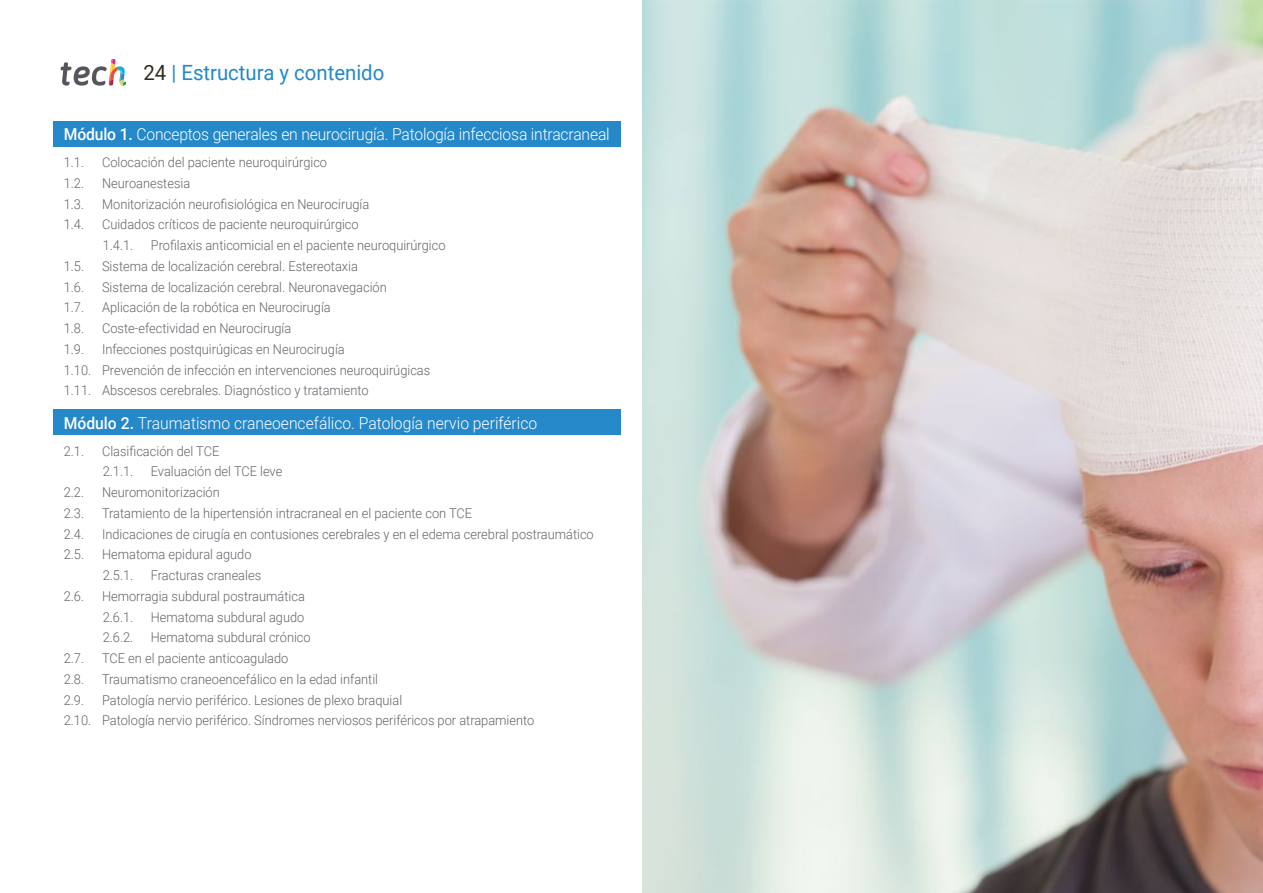
<style>
.page{position:relative;width:1263px;height:893px;background:#fff}
.page>*{position:absolute;margin:0;border:0;box-sizing:border-box;transform-origin:0 0}
.t1{font:21px "Roboto";color:#2488c9}
.t2{font:300 16.5px "Roboto";letter-spacing:-.01em;color:#fff;scale:.95 1}
.t3{font:300 13.5px/20.7px "Roboto";color:#61646a;scale:.95 1}
.s1{color:#312e20}
.s2{font-weight:500}
</style>
<div class="page">
<div style="left:53px;top:121px;width:568px;height:25px;background:#2488c9"></div>
<div style="left:53px;top:410px;width:568px;height:25px;background:#2488c9"></div>
<svg style="left:61px;top:59px;width:65px;height:27px"></svg>
<img style="left:642px;top:0;width:621px;height:893px">
<h1 class="t1" style="left:144px;top:57px;width:242px"><span class="s1">24</span> | Estructura y contenido</h1>
<p class="t2" style="left:64px;top:123px;width:576px"><span class="s2">Módulo 1.</span> Conceptos generales en neurocirugía. Patología infecciosa intracraneal</p>
<p class="t3" style="left:64px;top:151px;width:23px">1.1.</p>
<p class="t3" style="left:102px;top:151px;width:238px">Colocación del paciente neuroquirúrgico</p>
<p class="t3" style="left:64px;top:172px;width:23px">1.2.</p>
<p class="t3" style="left:102px;top:172px;width:94px">Neuroanestesia</p>
<p class="t3" style="left:64px;top:193px;width:23px">1.3.</p>
<p class="t3" style="left:102px;top:193px;width:283px">Monitorización neurofisiológica en Neurocirugía</p>
<p class="t3" style="left:64px;top:214px;width:23px">1.4.</p>
<p class="t3" style="left:102px;top:214px;width:272px">Cuidados críticos de paciente neuroquirúrgico<br>1.4.1.</p>
<p class="t3" style="left:151px;top:234px;width:312px">Profilaxis anticomicial en el paciente neuroquirúrgico</p>
<p class="t3" style="left:64px;top:255px;width:23px">1.5.</p>
<p class="t3" style="left:102px;top:255px;width:271px">Sistema de localización cerebral. Estereotaxia</p>
<p class="t3" style="left:64px;top:276px;width:23px">1.6.</p>
<p class="t3" style="left:102px;top:276px;width:301px">Sistema de localización cerebral. Neuronavegación</p>
<p class="t3" style="left:64px;top:297px;width:23px">1.7.</p>
<p class="t3" style="left:102px;top:297px;width:242px">Aplicación de la robótica en Neurocirugía</p>
<p class="t3" style="left:64px;top:317px;width:23px">1.8.</p>
<p class="t3" style="left:102px;top:317px;width:201px">Coste-efectividad en Neurocirugía</p>
<p class="t3" style="left:64px;top:338px;width:23px">1.9.</p>
<p class="t3" style="left:64px;top:338px;width:387px;text-indent:38px">Infecciones postquirúgicas en Neurocirugía<br>1.10. Prevención de infección en intervenciones neuroquirúgicas<br>1.11. Abscesos cerebrales. Diagnóstico y tratamiento</p>
<p class="t2" style="left:64px;top:411px;width:500px"><span class="s2">Módulo 2.</span> Traumatismo craneoencefálico. Patología nervio periférico</p>
<p class="t3" style="left:64px;top:440px;width:23px">2.1.</p>
<p class="t3" style="left:102px;top:440px;width:125px">Clasificación del TCE<br>2.1.1.</p>
<p class="t3" style="left:151px;top:461px;width:140px">Evaluación del TCE leve</p>
<p class="t3" style="left:64px;top:481px;width:23px">2.2.</p>
<p class="t3" style="left:102px;top:481px;width:125px">Neuromonitorización</p>
<p class="t3" style="left:64px;top:502px;width:23px">2.3.</p>
<p class="t3" style="left:102px;top:502px;width:391px">Tratamiento de la hipertensión intracraneal en el paciente con TCE</p>
<p class="t3" style="left:64px;top:523px;width:23px">2.4.</p>
<p class="t3" style="left:102px;top:523px;width:519px">Indicaciones de cirugía en contusiones cerebrales y en el edema cerebral postraumático</p>
<p class="t3" style="left:64px;top:544px;width:23px">2.5.</p>
<p class="t3" style="left:102px;top:544px;width:159px">Hematoma epidural agudo<br>2.5.1.</p>
<p class="t3" style="left:151px;top:564px;width:118px">Fracturas craneales</p>
<p class="t3" style="left:64px;top:585px;width:23px">2.6.</p>
<p class="t3" style="left:102px;top:585px;width:215px">Hemorragia subdural postraumática<br>2.6.1.</p>
<p class="t3" style="left:151px;top:606px;width:163px">Hematoma subdural agudo</p>
<p class="t3" style="left:103px;top:627px;width:34px">2.6.2.</p>
<p class="t3" style="left:151px;top:627px;width:170px">Hematoma subdural crónico</p>
<p class="t3" style="left:64px;top:647px;width:23px">2.7.</p>
<p class="t3" style="left:102px;top:647px;width:198px">TCE en el paciente anticoagulado</p>
<p class="t3" style="left:64px;top:668px;width:23px">2.8.</p>
<p class="t3" style="left:102px;top:668px;width:292px">Traumatismo craneoencefálico en la edad infantil</p>
<p class="t3" style="left:64px;top:689px;width:23px">2.9.</p>
<p class="t3" style="left:64px;top:689px;width:497px;text-indent:38px">Patología nervio periférico. Lesiones de plexo braquial<br>2.10. Patología nervio periférico. Síndromes nerviosos periféricos por atrapamiento</p>
</div>
